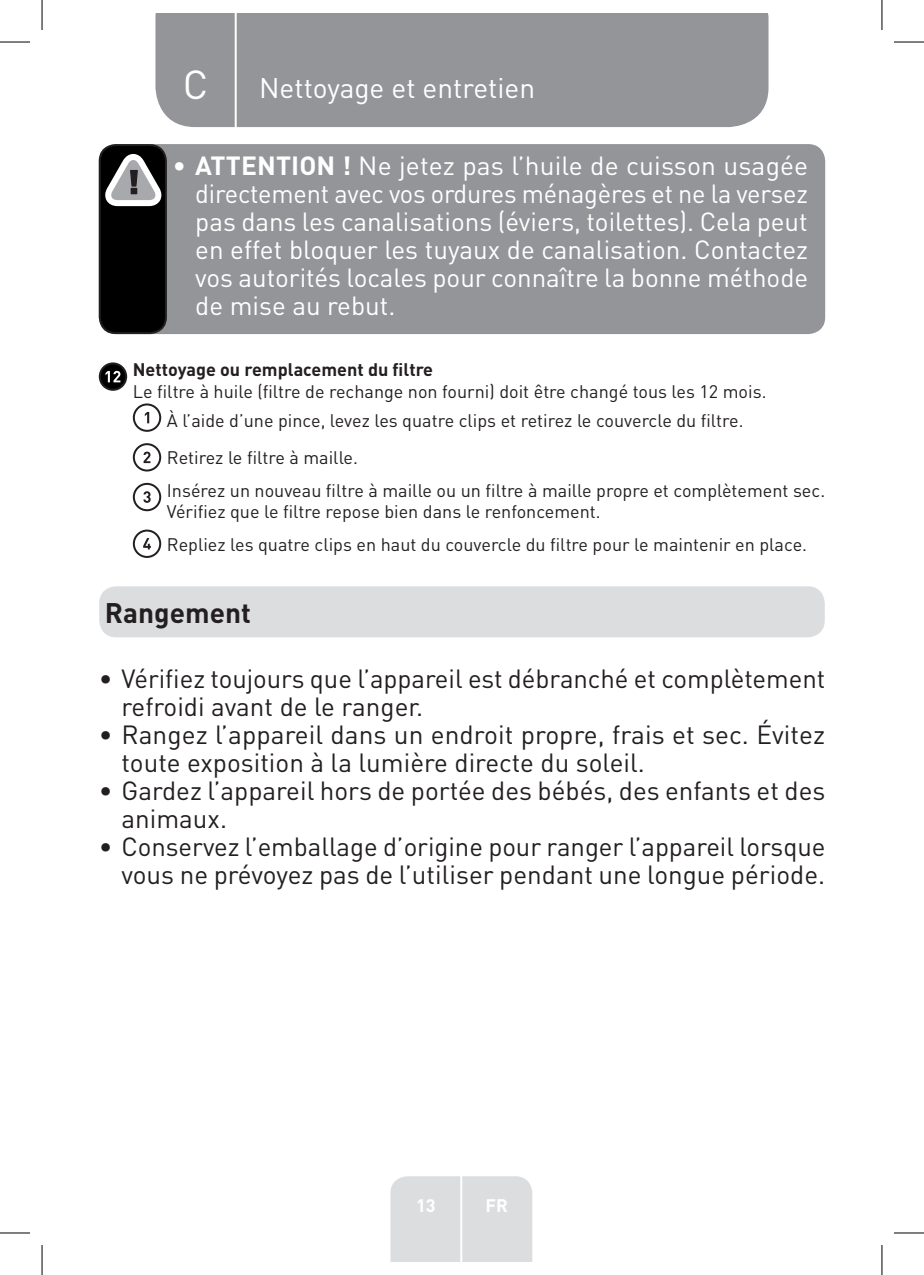
<style>
.page{position:relative;width:924px;height:1275px;background:#fff}
.page>*{position:absolute;margin:0;border:0;box-sizing:border-box;transform-origin:0 0}
.t1{font:40px "DIN Pro";color:#fff}
.TitreGauche__gabarit{font:28px "DIN Pro";color:#fff}
.Headline-01{font:700 28px "DIN Pro";color:#231f20}
.t2{font:26px/28px "DIN Pro";color:#231f20}
.t3{font:26px/28px "DIN Pro";color:#fff;text-align:justify}
.Body{font:18px/21.6px "DIN Pro";color:#231f20}
.Body-2{font:700 18px "DIN Pro";color:#231f20}
.t4{font:700 18px "DIN Pro";color:#fff}
.s1{font-weight:700}
</style>
<div class="page">
<div style="left:155px;top:14px;width:613px;height:113px;background:#939598"></div>
<div style="left:390px;top:1176px;width:142px;height:85px;background:#dcdddf"></div>
<hr style="left:460px;top:1153px;width:2px;height:108px;background:#fff">
<hr style="left:234px;top:14px;width:2px;height:116px;background:#fff">
<div style="left:99px;top:144px;width:725px;height:190px;background:#939598;border-radius:17px"></div>
<div style="left:100px;top:145px;width:66px;height:188px;background:#000;border-radius:16px"></div>
<div style="left:99px;top:144px;width:68px;height:190px;border:2px solid #231f20;border-radius:16px"></div>
<svg style="left:105px;top:154px;width:57px;height:52px"></svg>
<svg style="left:100px;top:363px;width:26px;height:27px"></svg>
<div style="left:99px;top:362px;width:28px;height:29px;border:2px solid #231f20;border-radius:50%"></div>
<svg style="left:105px;top:371px;width:15px;height:11px"></svg>
<svg style="left:134px;top:404px;width:26px;height:27px"></svg>
<div style="left:133px;top:403px;width:28px;height:29px;border:2px solid #231f20;border-radius:50%"></div>
<svg style="left:145px;top:412px;width:4px;height:11px"></svg>
<svg style="left:134px;top:444px;width:26px;height:26px"></svg>
<div style="left:133px;top:443px;width:28px;height:28px;border:2px solid #231f20;border-radius:50%"></div>
<svg style="left:143px;top:451px;width:7px;height:12px"></svg>
<div style="left:133px;top:483px;width:28px;height:28px;border:2px solid #231f20;border-radius:50%"></div>
<svg style="left:143px;top:491px;width:8px;height:12px"></svg>
<svg style="left:134px;top:530px;width:26px;height:27px"></svg>
<div style="left:133px;top:529px;width:28px;height:29px;border:2px solid #231f20;border-radius:50%"></div>
<svg style="left:143px;top:538px;width:8px;height:11px"></svg>
<div style="left:99px;top:586px;width:725px;height:51px;background:#dcdddf;border-radius:17px"></div>
<hr style="left:0;top:42px;width:30px;height:1px;background:#000">
<hr style="left:893px;top:42px;width:30px;height:1px;background:#000">
<hr style="left:0;top:1232px;width:30px;height:1px;background:#000">
<hr style="left:893px;top:1232px;width:30px;height:1px;background:#000">
<hr style="left:42px;top:0;width:1px;height:30px;background:#000">
<hr style="left:42px;top:1245px;width:1px;height:30px;background:#000">
<hr style="left:881px;top:0;width:1px;height:30px;background:#000">
<hr style="left:881px;top:1245px;width:1px;height:30px;background:#000">
<p class="t1" style="left:183px;top:57px;width:27px">C</p>
<p class="TitreGauche__gabarit" style="left:259px;top:69px;width:277px">Nettoyage et entretien</p>
<p class="t3" style="left:195px;top:151px;width:614px;text-indent:-23px">• <span class="s1">ATTENTION !</span> Ne jetez pas l’huile de cuisson usagée directement avec vos ordures ménagères et ne la versez pas dans les canalisations (éviers, toilettes). Cela peut en effet bloquer les tuyaux de canalisation. Contactez vos autorités locales pour connaître la bonne méthode de mise au rebut.</p>
<p class="Body-2" style="left:133px;top:357px;width:302px">Nettoyage ou remplacement du filtre</p>
<p class="Body" style="left:133px;top:380px;width:635px">Le filtre à huile (filtre de rechange non fourni) doit être changé tous les 12 mois.</p>
<p class="Body" style="left:167px;top:409px;width:578px">À l’aide d’une pince, levez les quatre clips et retirez le couvercle du filtre.</p>
<p class="Body" style="left:167px;top:446px;width:192px">Retirez le filtre à maille.</p>
<p class="Body" style="left:167px;top:478px;width:659px">Insérez un nouveau filtre à maille ou un filtre à maille propre et complètement sec.<br>Vérifiez que le filtre repose bien dans le renfoncement.</p>
<p class="Body" style="left:167px;top:532px;width:641px">Repliez les quatre clips en haut du couvercle du filtre pour le maintenir en place.</p>
<p class="Headline-01" style="left:105px;top:593px;width:147px">Rangement</p>
<p class="t2" style="left:121px;top:663px;width:705px;text-indent:-23px">• Vérifiez toujours que l’appareil est débranché et complètement refroidi avant de le ranger.</p>
<p class="t2" style="left:121px;top:719px;width:704px;text-indent:-23px">• Rangez l’appareil dans un endroit propre, frais et sec. Évitez toute exposition à la lumière directe du soleil.</p>
<p class="t2" style="left:121px;top:775px;width:705px;text-indent:-23px">• Gardez l’appareil hors de portée des bébés, des enfants et des animaux.</p>
<p class="t2" style="left:99px;top:831px;width:727px;text-align:right">• Conservez l’emballage d’origine pour ranger l’appareil lorsque vous ne prévoyez pas de l’utiliser pendant une longue période.</p>
<p class="t4" style="left:416px;top:1192px;width:21px">13</p>
<p class="t4" style="left:485px;top:1192px;width:24px">FR</p>
</div>
